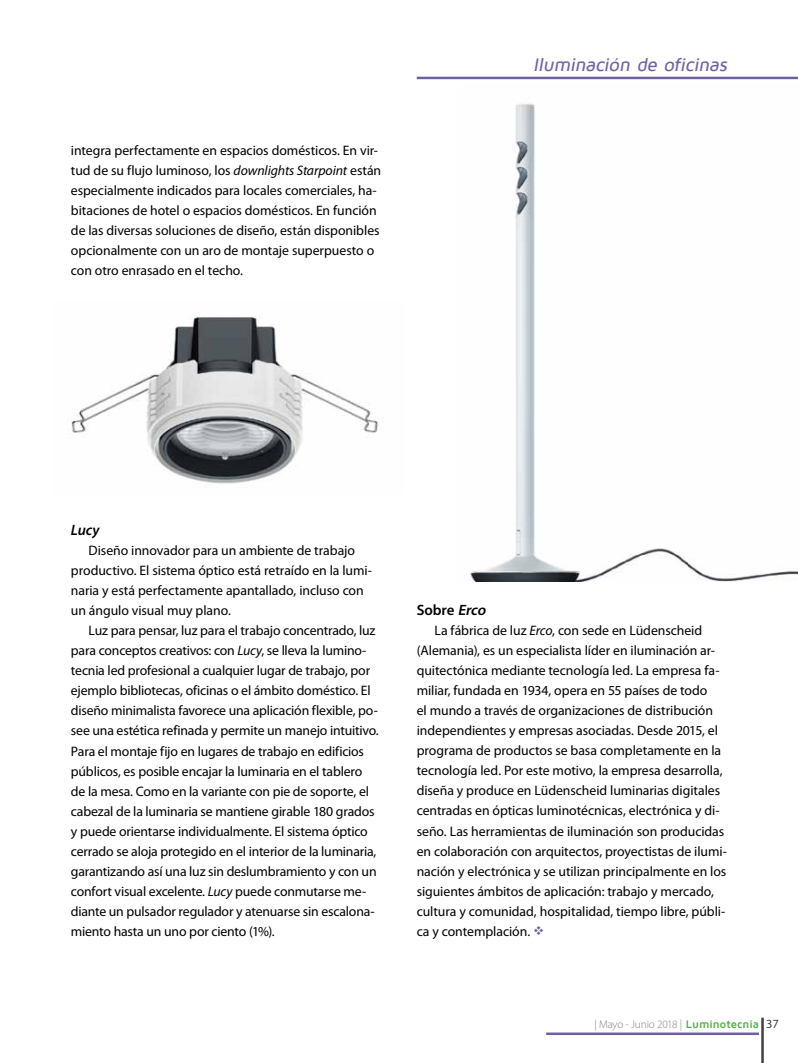
<style>
.page{position:relative;width:798px;height:1063px;background:#fff}
.page>*{position:absolute;margin:0;border:0;box-sizing:border-box;transform-origin:0 0}
.t1{font:italic 500 18.75px "Maven Pro";color:#725fa3}
.t2{font:600 15px "Myriad Pro";letter-spacing:-.005em;color:#000}
.t3{font:italic 600 15px "Myriad Pro";color:#000}
.t4{font:13.75px/20px "Myriad Pro";letter-spacing:-.005em;color:#000}
.t5{font:300 11.25px "Myriad Pro";letter-spacing:-.015em;color:#808285}
.s1{font-style:italic}
.s2{color:#725fa3}
.s3{font-family:"Maven Pro";font-weight:700;color:#55b047}
.s4{font-weight:400;font-size:12.5px;color:#414042}
</style>
<div class="page">
<hr style="left:761px;top:1018px;width:2px;height:45px;background:#414042">
<hr style="left:416px;top:77px;width:381px;height:2px;background:#725fa3">
<hr style="left:546px;top:1033px;width:212px;height:2px;background:#725fa3">
<img style="left:71px;top:316px;width:308px;height:172px">
<img style="left:470px;top:103px;width:327px;height:478px">
<p class="t4" style="left:71px;top:141px;width:312px">integra perfectamente en espacios domésticos. En vir&shy;tud de su flujo luminoso, los <span class="s1">downlights Starpoint</span> están especialmente indicados para locales comerciales, ha&shy;bitaciones de hotel o espacios domésticos. En función de las diversas soluciones de diseño, están disponibles opcionalmente con un aro de montaje superpuesto o con otro enrasado en el techo.</p>
<h1 class="t1" style="left:533px;top:55px;width:199px">Iluminación de oficinas</h1>
<p class="t3" style="left:71px;top:522px;width:30px">Lucy</p>
<p class="t4" style="left:71px;top:541px;width:302px;text-indent:18px">Diseño innovador para un ambiente de trabajo productivo. El sistema óptico está retraído en la lumi&shy;naria y está perfectamente apantallado, incluso con un ángulo visual muy plano.</p>
<p class="t4" style="left:71px;top:621px;width:309px;text-indent:18px">Luz para pensar, luz para el trabajo concentrado, luz para conceptos creativos: con <span class="s1">Lucy</span>, se lleva la lumino&shy;tecnia led profesional a cualquier lugar de trabajo, por ejemplo bibliotecas, oficinas o el ámbito doméstico. El diseño minimalista favorece una aplicación flexible, po&shy;see una estética refinada y permite un manejo intuitivo.<br>Para el montaje fijo en lugares de trabajo en edificios públicos, es posible encajar la luminaria en el tablero de la mesa. Como en la variante con pie de soporte, el cabezal de la luminaria se mantiene girable 180 grados y puede orientarse individualmente. El sistema óptico cerrado se aloja protegido en el interior de la luminaria, garantizando así una luz sin deslumbramiento y con un confort visual excelente. <span class="s1">Lucy</span> puede conmutarse me&shy;diante un pulsador regulador y atenuarse sin escalona&shy;miento hasta un uno por ciento (1%).</p>
<p class="t2" style="left:416px;top:602px;width:73px">Sobre <span class="s1">Erco</span></p>
<p class="t4" style="left:416px;top:621px;width:312px;text-indent:18px">La fábrica de luz <span class="s1">Erco</span>, con sede en Lüdenscheid (Alemania), es un especialista líder en iluminación ar&shy;quitectónica mediante tecnología led. La empresa fa&shy;miliar, fundada en 1934, opera en 55 países de todo<br>el mundo a través de organizaciones de distribución independientes y empresas asociadas. Desde 2015, el programa de productos se basa completamente en la tecnología led. Por este motivo, la empresa desarrolla, diseña y produce en Lüdenscheid luminarias digitales centradas en ópticas luminotécnicas, electrónica y di&shy;seño. Las herramientas de iluminación son producidas en colaboración con arquitectos, proyectistas de ilumi&shy;nación y electrónica y se utilizan principalmente en los siguientes ámbitos de aplicación: trabajo y mercado, cultura y comunidad, hospitalidad, tiempo libre, públi&shy;ca y contemplación. <span class="s2">❖</span></p>
<p class="t5" style="left:594px;top:1018px;width:186px">| Mayo - Junio 2018 | <span class="s3">Luminotecnia</span> <span class="s4">37</span></p>
</div>
